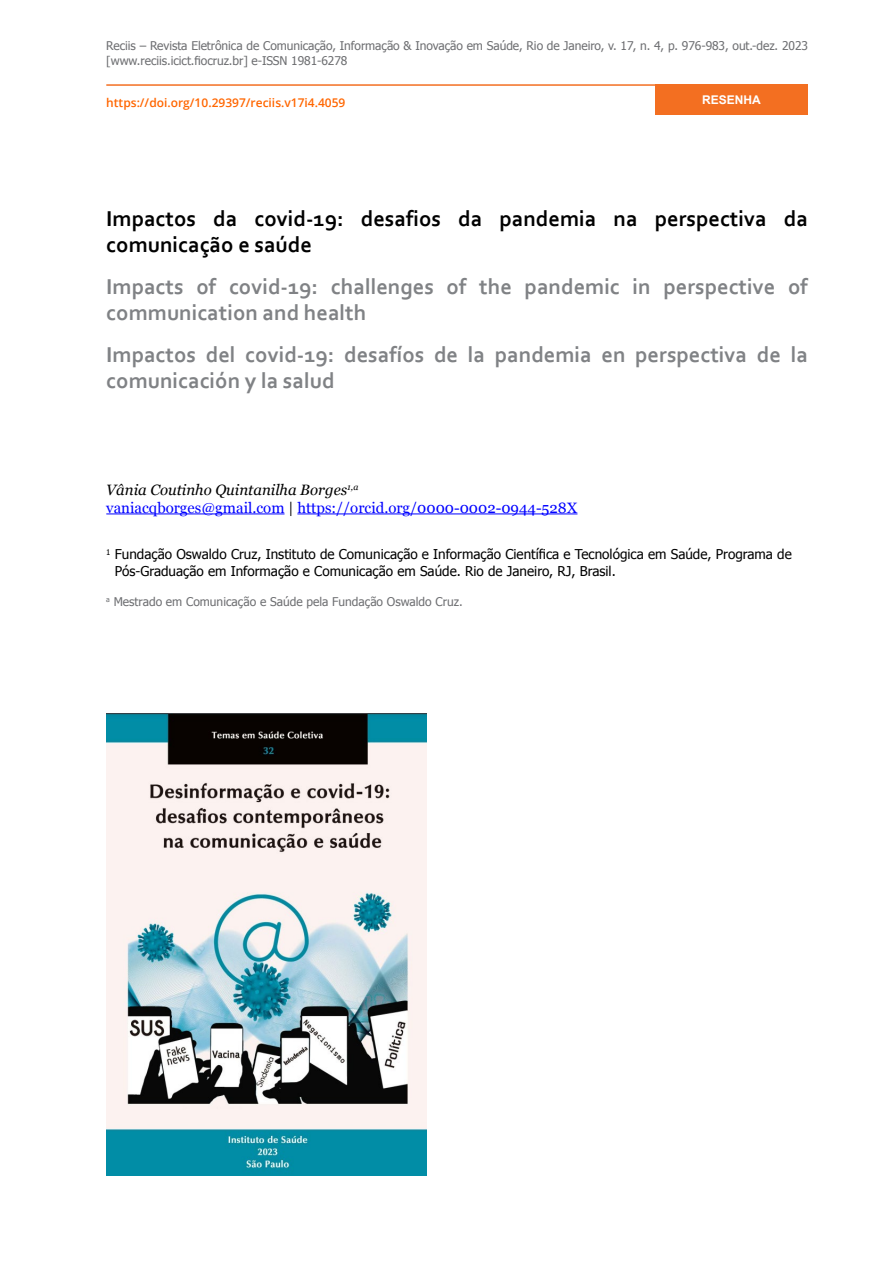
<style>
.page{position:relative;width:893px;height:1263px;background:#fff}
.page>*{position:absolute;margin:0;border:0;box-sizing:border-box;transform-origin:0 0}
.titulo-linguas{font:700 22.5px/25.5px "Corbel";color:#808285}
.titulo-principal{font:700 22.5px/25.5px "Corbel";color:#000}
.contato{font:15px "Georgia";color:#00f}
.autores{font:italic 15px "Georgia";color:#000}
.afiliacao{font:13.5px "Tahoma";color:#000}
.autor-titulacao{font:12px/15px "Tahoma";letter-spacing:-.005em;color:#6d6e71}
.DOI{font:600 12px "Open Sans";color:#f60}
.tipo-artigo{font:700 12px "Arial";color:#fff}
.s1{color:#000}
</style>
<div class="page">
<hr style="left:106px;top:84px;width:561px;height:2px;background:#f36f21">
<div style="left:655px;top:84px;width:153px;height:30px;background:#f36f21"></div>
<hr style="left:106px;top:513px;width:179px;height:1px;background:#00f">
<hr style="left:297px;top:513px;width:280px;height:1px;background:#00f">
<img style="left:106px;top:714px;width:321px;height:461px">
<p class="autor-titulacao" style="left:106px;top:38px;width:703px">Reciis – Revista Eletrônica de Comunicação, Informação &amp; Inovação em Saúde, Rio de Janeiro, v. 17, n. 4, p. 976-983, out.-dez. 2023 [www.reciis.icict.fiocruz.br] e-ISSN 1981-6278</p>
<p class="DOI" style="left:106px;top:94px;width:241px">https://doi.org/10.29397/reciis.v17i4.4059</p>
<p class="tipo-artigo" style="left:702px;top:92px;width:60px">RESENHA</p>
<p class="titulo-principal" style="left:106px;top:205px;width:703px">Impactos da covid-19: desafios da pandemia na perspectiva da comunicação e saúde</p>
<p class="titulo-linguas" style="left:106px;top:273px;width:703px">Impacts of covid-19: challenges of the pandemic in perspective of communication and health</p>
<p class="titulo-linguas" style="left:106px;top:341px;width:703px">Impactos del covid-19: desafíos de la pandemia en perspectiva de la comunicación y la salud</p>
<p class="autores" style="left:106px;top:478px;width:254px">Vânia Coutinho Quintanilha Borges<sup>1,a</sup></p>
<p class="contato" style="left:106px;top:498px;width:473px">vaniacqborges@gmail.com <span class="s1">|</span> https://orcid.org/0000-0002-0944-528X</p>
<p class="afiliacao" style="left:106px;top:545px;width:687px"><sup>1</sup> Fundação Oswaldo Cruz, Instituto de Comunicação e Informação Científica e Tecnológica em Saúde, Programa de</p>
<p class="afiliacao" style="left:115px;top:562px;width:502px">Pós-Graduação em Informação e Comunicação em Saúde. Rio de Janeiro, RJ, Brasil.</p>
<p class="autor-titulacao" style="left:106px;top:593px;width:358px"><sup>a</sup> Mestrado em Comunicação e Saúde pela Fundação Oswaldo Cruz.</p>
</div>
